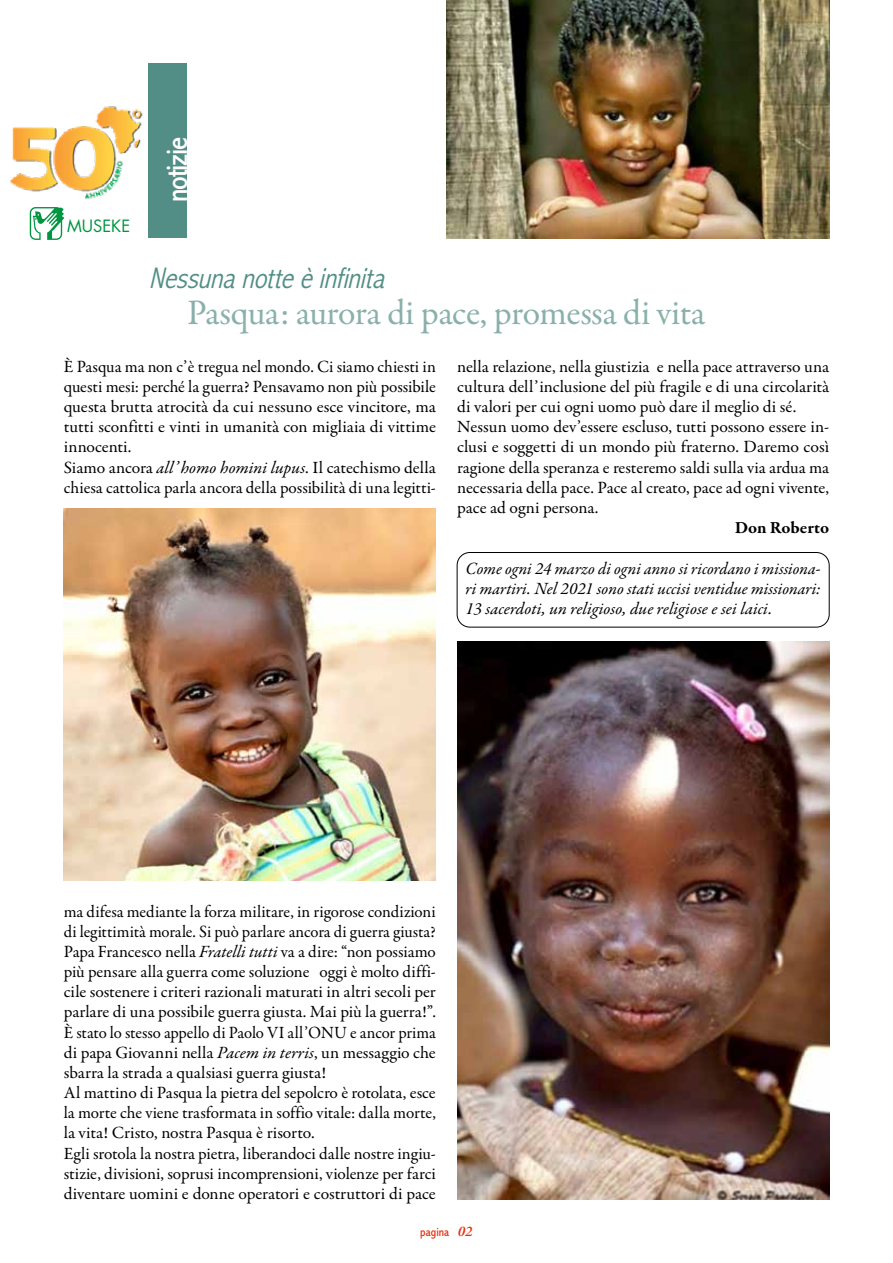
<style>
.page{position:relative;width:893px;height:1263px;background:#fff}
.page>*{position:absolute;margin:0;border:0;box-sizing:border-box;transform-origin:0 0}
.t1{font:36px "Garamond Premr Pro";letter-spacing:-.015em;color:#8ab0ab}
.t2{font:italic 300 condensed 30px "Abadi MT Std";color:#528e85}
.t3{font:condensed 30px "Abadi MT Std";letter-spacing:-.04em;color:#fff}
.t4{font:17.25px/20.1px "Garamond Premr Pro";letter-spacing:-.005em;color:#000}
.t5{font:italic 17.25px/20.1px "Garamond Premr Pro";color:#000;text-align:justify}
.t6{font:700 17.25px "Garamond Premr Pro";color:#000}
.t7{font:16.5px "Futura Std";color:#009641}
.t8{font:condensed 12px "Abadi MT Std";color:#e63312}
.s1{font-style:italic}
.s2{font-family:"Garamond Premr Pro";font-weight:600;font-style:italic;font-stretch:normal;font-size:15px}
</style>
<div class="page">
<img style="left:9px;top:100px;width:140px;height:106px">
<svg style="left:30px;top:207px;width:34px;height:33px"></svg>
<div style="left:149px;top:64px;width:38px;height:174px;background:#528e85"></div>
<img style="left:446px;top:0;width:383px;height:238px">
<div style="left:457px;top:552px;width:373px;height:75px;border:1px solid #000;border-radius:13px"></div>
<img style="left:64px;top:508px;width:372px;height:373px">
<img style="left:457px;top:641px;width:372px;height:558px">
<p class="t7" style="left:67px;top:215px;width:65px">MUSEKE</p>
<h2 class="t3" style="left:161px;top:202px;width:67px;rotate:-90deg">notizie</h2>
<h2 class="t2" style="left:149px;top:262px;width:244px">Nessunanotteèinfinita</h2>
<h1 class="t1" style="left:187px;top:291px;width:519px">Pasqua: aurora di pace, promessa di vita</h1>
<p class="t4" style="left:64px;top:357px;width:374px">È Pasqua ma non c’è tregua nel mondo. Ci siamo chiesti in questi mesi: perché la guerra? Pensavamo non più possibile questa brutta atrocità da cui nessuno esce vincitore, ma tutti sconfitti e vinti in umanità con migliaia di vittime innocenti.<br>Siamo ancora <span class="s1">all’homo homini lupus</span>. Il catechismo della chiesa cattolica parla ancora della possibilità di una legitti-</p>
<p class="t4" style="left:457px;top:357px;width:374px">nella relazione, nella giustizia e nella pace attraverso una cultura dell’inclusione del più fragile e di una circolarità di valori per cui ogni uomo può dare il meglio di sé.<br>Nessun uomo dev’essere escluso, tutti possono essere in&shy;clusi e soggetti di un mondo più fraterno. Daremo così ragione della speranza e resteremo saldi sulla via ardua ma necessaria della pace. Pace al creato, pace ad ogni vivente, pace ad ogni persona.</p>
<p class="t6" style="left:735px;top:517px;width:96px">Don Roberto</p>
<p class="t5" style="left:466px;top:559px;width:357px">Come ogni 24 marzo di ogni anno si ricordano i missiona&shy;ri martiri. Nel 2021 sono stati uccisi ventidue missionari:<br>13 sacerdoti, un religioso, due religiose e sei laici.</p>
<p class="t4" style="left:64px;top:901px;width:374px">ma difesa mediante la forza militare, in rigorose condizioni di legittimità morale. Si può parlare ancora di guerra giusta?<br>Papa Francesco nella <span class="s1">Fratelli tutti</span> va a dire: “non possiamo più pensare alla guerra come soluzione oggi è molto diffi&shy;cile sostenere i criteri razionali maturati in altri secoli per parlare di una possibile guerra giusta. Mai più la guerra!”.<br>È stato lo stesso appello di Paolo VI all’ONU e ancor prima di papa Giovanni nella <span class="s1">Pacem in terris</span>, un messaggio che sbarra la strada a qualsiasi guerra giusta!<br>Al mattino di Pasqua la pietra del sepolcro è rotolata, esce la morte che viene trasformata in soffio vitale: dalla morte, la vita! Cristo, nostra Pasqua è risorto.<br>Egli srotola la nostra pietra, liberandoci dalle nostre ingiu&shy;stizie, divisioni, soprusi incomprensioni, violenze per farci diventare uomini e donne operatori e costruttori di pace</p>
<p class="t8" style="left:420px;top:1225px;width:54px">pagina <span class="s2">02</span></p>
</div>
